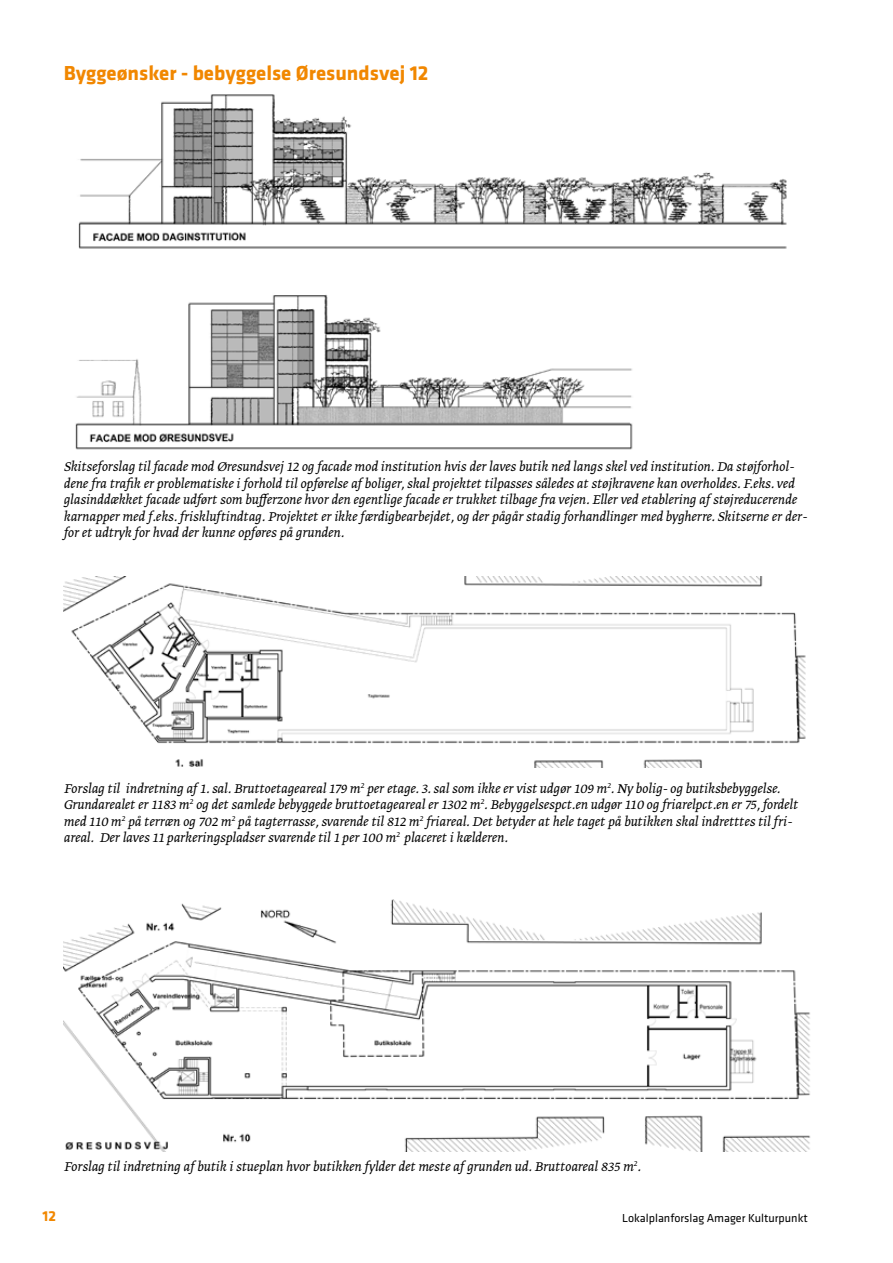
<style>
.page{position:relative;width:893px;height:1263px;background:#fff}
.page>*{position:absolute;margin:0;border:0;box-sizing:border-box;transform-origin:0 0}
.t1{font:700 21px "Klavika";color:#f18700}
.t2{font:italic 300 15px/16.5px "Greta Text";color:#000}
.t3{font:700 15px "Klavika";color:#f18700}
.t4{font:12px "Klavika";color:#000}
</style>
<div class="page">
<img style="left:75px;top:94px;width:712px;height:356px">
<img style="left:64px;top:577px;width:742px;height:190px">
<img style="left:64px;top:899px;width:747px;height:252px">
<h1 class="t1" style="left:64px;top:64px;width:366px">Byggeønsker - bebyggelse Øresundsvej 12</h1>
<p class="t2" style="left:64px;top:459px;width:745px">Skitseforslag til facade mod Øresundsvej 12 og facade mod institution hvis der laves butik ned langs skel ved institution. Da støjforhol&shy;dene fra trafik er problematiske i forhold til opførelse af boliger, skal projektet tilpasses således at støjkravene kan overholdes. F.eks. ved glasinddækket facade udført som bufferzone hvor den egentlige facade er trukket tilbage fra vejen. Eller ved etablering af støjreducerende karnapper med f.eks. friskluftindtag. Projektet er ikke færdigbearbejdet, og der pågår stadig forhandlinger med bygherre. Skitserne er der&shy;for et udtryk for hvad der kunne opføres på grunden.</p>
<p class="t2" style="left:64px;top:781px;width:736px">Forslag til indretning af 1. sal. Bruttoetageareal 179 m<sup>2</sup> per etage. 3. sal som ikke er vist udgør 109 m<sup>2</sup>. Ny bolig- og butiksbebyggelse.<br>Grundarealet er 1183 m<sup>2</sup> og det samlede bebyggede bruttoetageareal er 1302 m<sup>2</sup>. Bebyggelsespct.en udgør 110 og friarelpct.en er 75, fordelt med 110 m<sup>2</sup> på terræn og 702 m<sup>2</sup> på tagterrasse, svarende til 812 m<sup>2</sup> friareal. Det betyder at hele taget på butikken skal indretttes til fri&shy;areal. Der laves 11 parkeringspladser svarende til 1 per 100 m<sup>2</sup> placeret i kælderen.</p>
<p class="t2" style="left:64px;top:1159px;width:579px">Forslag til indretning af butik i stueplan hvor butikken fylder det meste af grunden ud. Bruttoareal 835 m<sup>2</sup>.</p>
<p class="t3" style="left:43px;top:1210px;width:15px">12</p>
<p class="t4" style="left:622px;top:1213px;width:187px">Lokalplanforslag Amager Kulturpunkt</p>
</div>
